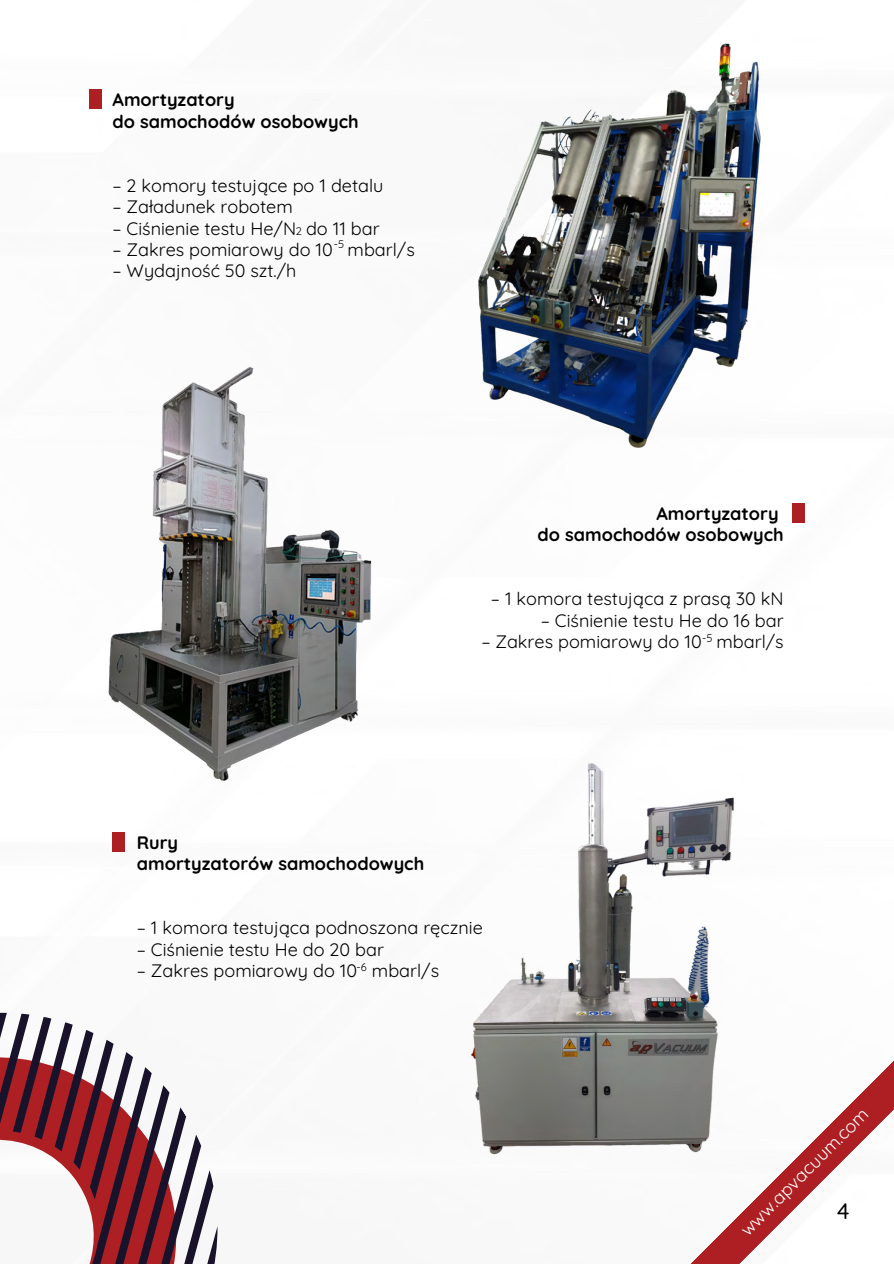
<style>
.page{position:relative;width:894px;height:1264px;background:#fff}
.page>*{position:absolute;margin:0;border:0;box-sizing:border-box;transform-origin:0 0}
.t1{font:500 22.5px "Quicksand";color:#000}
.t2{font:18px "Quicksand";color:#000}
.t3{font:700 18px/21.3px "Quicksand";color:#000}
.t4{font:18px "Quicksand";color:#fff}
.t5{font:10.95px "Quicksand";color:#000}
</style>
<div class="page">
<div style="left:89px;top:89px;width:12px;height:20px;background:#ac1f23"></div>
<svg style="left:691px;top:1062px;width:202px;height:201px"></svg>
<img style="left:478px;top:43px;width:283px;height:405px">
<div style="left:792px;top:503px;width:12px;height:19px;background:#ac1f23"></div>
<img style="left:108px;top:366px;width:264px;height:415px">
<div style="left:112px;top:832px;width:12px;height:20px;background:#ac1f23"></div>
<img style="left:471px;top:763px;width:272px;height:400px">
<svg style="left:0;top:1012px;width:218px;height:251px"></svg>
<h1 class="t3" style="left:112px;top:89px;width:247px">Amortyzatory<br>do samochodów osobowych</h1>
<h2 class="t2" style="left:112px;top:174px;width:272px">– 2 komory testujące po 1 detalu</h2>
<h2 class="t2" style="left:112px;top:195px;width:182px">– Załadunek robotem</h2>
<h2 class="t2" style="left:112px;top:216px;width:269px">– Ciśnienie testu He/N do 11 bar</h2>
<h2 class="t2" style="left:112px;top:238px;width:304px">– Zakres pomiarowy do 10 mbarl/s</h2>
<h2 class="t2" style="left:112px;top:259px;width:185px">– Wydajność 50 szt./h</h2>
<p class="t5" style="left:296px;top:224px;width:8px">2</p>
<h2 class="t5" style="left:333px;top:237px;width:12px">-5</h2>
<p class="t3" style="left:537px;top:502px;width:247px;text-align:right">Amortyzatory<br>do samochodów osobowych</p>
<p class="t2" style="left:491px;top:587px;width:294px">– 1 komora testująca z prasą 30 kN</p>
<p class="t2" style="left:540px;top:608px;width:244px">– Ciśnienie testu He do 16 bar</p>
<p class="t2" style="left:481px;top:630px;width:304px">– Zakres pomiarowy do 10 mbarl/s</p>
<p class="t5" style="left:701px;top:631px;width:12px">-5</p>
<p class="t3" style="left:137px;top:831px;width:289px">Rury<br>amortyzatorów samochodowych</p>
<h1 class="t2" style="left:137px;top:916px;width:347px">– 1 komora testująca podnoszona ręcznie</h1>
<h1 class="t2" style="left:137px;top:937px;width:248px">– Ciśnienie testu He do 20 bar</h1>
<h1 class="t2" style="left:137px;top:959px;width:304px">– Zakres pomiarowy do 10 mbarl/s</h1>
<h2 class="t5" style="left:356px;top:959px;width:12px">-6</h2>
<h2 class="t4" style="left:735px;top:1224px;width:174px;rotate:-45deg">www.apvacuum.com</h2>
<h1 class="t1" style="left:836px;top:1196px;width:14px">4</h1>
</div>
